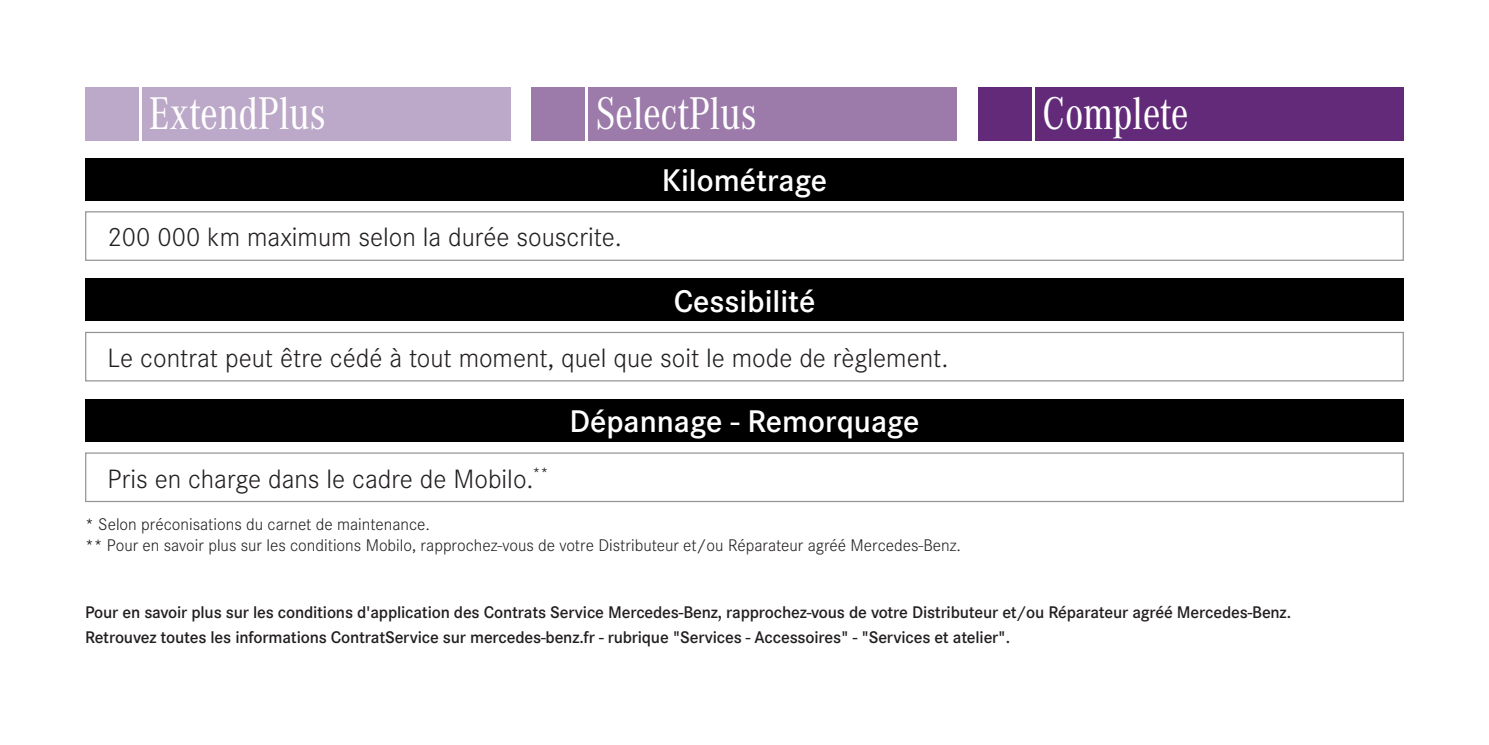
<style>
.page{position:relative;width:1489px;height:745px;background:#fff}
.page>*{position:absolute;margin:0;border:0;box-sizing:border-box;transform-origin:0 0}
.t1{font:47.5px "Corporate A Con";letter-spacing:-.01em;color:#fff}
.t2{font:600 32.5px "Corporate S";color:#fff}
.t3{font:300 27.5px "Corporate S";color:#231f20}
.t4{font:600 17.5px/24.5px "Corporate S";letter-spacing:-.01em;color:#231f20}
.t5{font:300 17.5px/21px "Corporate S";color:#231f20}
</style>
<div class="page">
<div style="left:85px;top:452px;width:1318px;height:50px;border:1px solid #939598"></div>
<div style="left:85px;top:399px;width:1318px;height:42px;background:#000"></div>
<div style="left:85px;top:158px;width:1318px;height:42px;background:#000"></div>
<div style="left:85px;top:211px;width:1318px;height:50px;border:1px solid #939598"></div>
<div style="left:85px;top:278px;width:1318px;height:43px;background:#000"></div>
<div style="left:85px;top:331px;width:1318px;height:50px;border:1px solid #939598"></div>
<div style="left:142px;top:87px;width:368px;height:53px;background:#bca8c8"></div>
<div style="left:85px;top:87px;width:53px;height:53px;background:#bca8c8"></div>
<div style="left:588px;top:87px;width:369px;height:53px;background:#9c7aa9"></div>
<div style="left:531px;top:87px;width:54px;height:53px;background:#9c7aa9"></div>
<div style="left:1035px;top:87px;width:368px;height:53px;background:#632a7a"></div>
<div style="left:978px;top:87px;width:53px;height:53px;background:#632a7a"></div>
<h1 class="t1" style="left:149px;top:88px;width:179px">ExtendPlus</h1>
<h1 class="t1" style="left:595px;top:88px;width:163px">SelectPlus</h1>
<h1 class="t1" style="left:1042px;top:88px;width:148px">Complete</h1>
<h3 class="t3" style="left:108px;top:222px;width:515px">200 000 km maximum selon la durée souscrite.</h3>
<h2 class="t2" style="left:661px;top:161px;width:167px">Kilométrage</h2>
<h2 class="t2" style="left:673px;top:282px;width:143px">Cessibilité</h2>
<h3 class="t3" style="left:108px;top:342px;width:842px">Le contrat peut être cédé à tout moment, quel que soit le mode de règlement.</h3>
<h3 class="t3" style="left:108px;top:462px;width:442px">Pris en charge dans le cadre de Mobilo.<sup>**</sup></h3>
<h2 class="t2" style="left:569px;top:402px;width:352px">Dépannage - Remorquage</h2>
<p class="t5" style="left:85px;top:514px;width:877px">* Selon préconisations du carnet de maintenance.<br>** Pour en savoir plus sur les conditions Mobilo, rapprochez-vous de votre Distributeur et/ou Réparateur agréé Mercedes-Benz.</p>
<p class="t4" style="left:85px;top:600px;width:1207px">Pour en savoir plus sur les conditions d'application des Contrats Service Mercedes-Benz, rapprochez-vous de votre Distributeur et/ou Réparateur agréé Mercedes-Benz.<br>Retrouvez toutes les informations ContratService sur mercedes-benz.fr - rubrique "Services - Accessoires" - "Services et atelier".</p>
</div>
